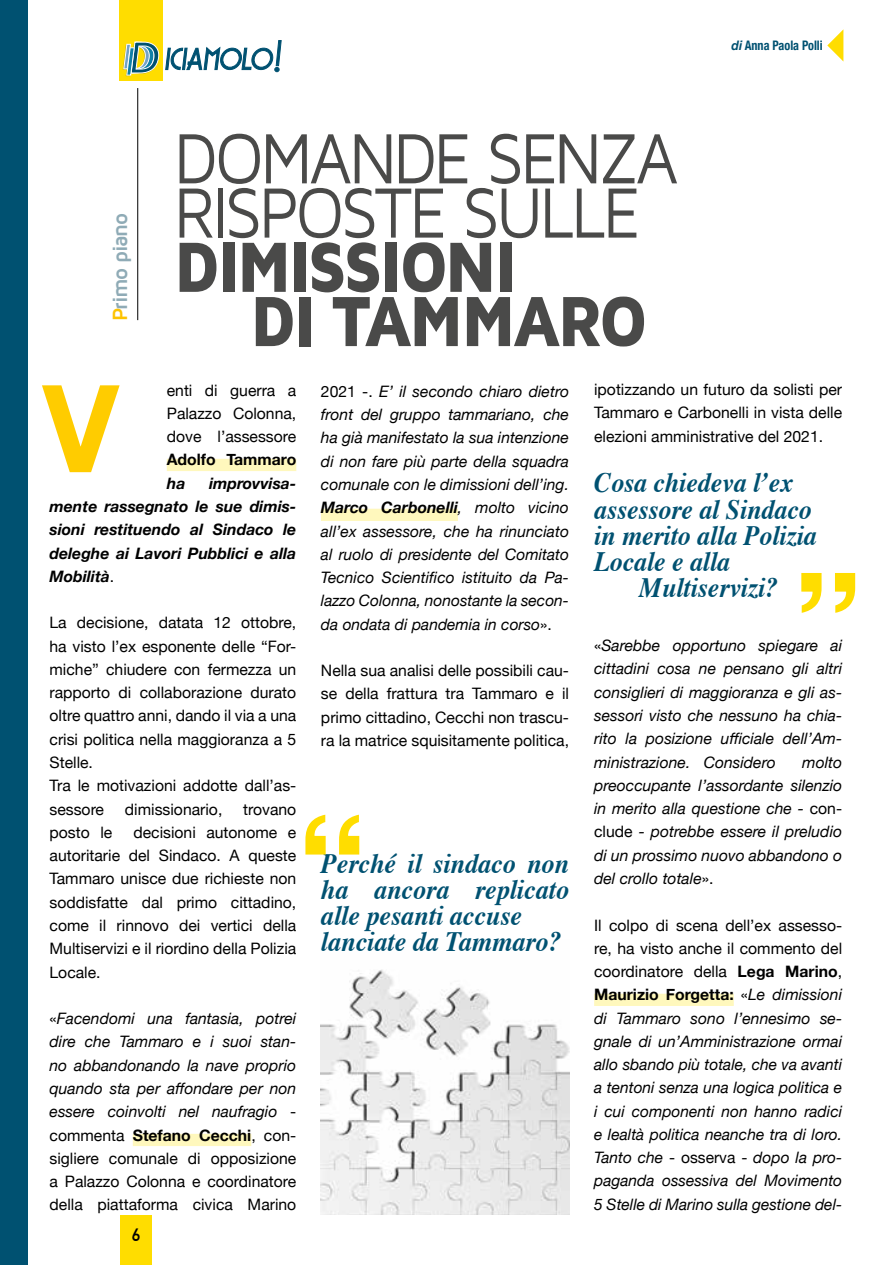
<style>
.page{position:relative;width:893px;height:1265px;background:#fff}
.page>*{position:absolute;margin:0;border:0;box-sizing:border-box;transform-origin:0 0}
.t1{font:700 145.25px "Helvetica";color:#fd0}
.t2{font:700 121.62px "Helvetica Neue";color:#fc0}
.t3{font:73.5px/54.2px "Maven Pro";letter-spacing:-.05em;color:#4a4a49;scale:.9 1}
.t4{font:900 73.5px/54.2px "Maven Pro";letter-spacing:-.05em;color:#4a4a49;scale:.9 1}
.t5{font:italic 700 28px/26.2px "Times";color:#005171;scale:.92 1}
.t6{font:italic 700 28px/26.2px "Times";color:#005171;scale:.93 1}
.t7{font:700 21.18px "Maven Pro";letter-spacing:-.07em;color:#8fabb6}
.t8{font:700 17.5px "DIN Alternate";color:#000}
.t9{font:italic 15.75px/23.3px "Helvetica Neue";color:#000;text-align:justify}
.t10{font:15.75px/23.3px "Helvetica Neue";color:#000;text-align:justify}
.t11{font:italic 700 15.75px/23.3px "Helvetica Neue";color:#000;text-align:justify}
.t12{font:700 15.75px "Helvetica Neue";color:#000}
.t13{font:700 condensed 13.12px "Helvetica Neue";color:#005171;scale:.93 1}
.s1{color:#fdc300}
.s2{font-style:italic;font-stretch:normal}
.s3{font-weight:400;font-style:normal}
.s4{font-style:normal}
.s5{font-weight:700;font-style:normal}
.s6{font-weight:700}
</style>
<div class="page">
<img style="left:321px;top:969px;width:248px;height:246px">
<div style="left:321px;top:509px;width:137px;height:12px;background:#fff8bd"></div>
<div style="left:594px;top:994px;width:140px;height:12px;background:#fff8bd"></div>
<div style="left:0;top:0;width:27px;height:1265px;background:#005171"></div>
<svg style="left:827px;top:30px;width:16px;height:31px"></svg>
<div style="left:119px;top:0;width:43px;height:81px;background:#fd0"></div>
<svg style="left:123px;top:40px;width:159px;height:36px"></svg>
<hr style="left:137px;top:88px;width:1px;height:232px;background:#000">
<div style="left:167px;top:459px;width:129px;height:12px;background:#fff8bd"></div>
<div style="left:133px;top:1134px;width:118px;height:12px;background:#fff8bd"></div>
<div style="left:120px;top:1215px;width:31px;height:50px;background:#fd0"></div>
<h3 class="t7" style="left:109px;top:321px;width:110px;rotate:-90deg"><span class="s1">P</span>rimo piano</h3>
<h3 class="t3" style="left:174px;top:132px;width:562px">DOMANDE SENZA<br>RISPOSTE SULLE</h3>
<h3 class="t4" style="left:250px;top:240px;width:444px;text-indent:-76px">DIMISSIONI<br>DI TAMMARO</h3>
<p class="t13" style="left:732px;top:34px;width:100px"><span class="s2">di</span> Anna Paola Polli</p>
<h2 class="t2" style="left:43px;top:333px;width:77px">V</h2>
<p class="t10" style="left:167px;top:379px;width:131px">enti di guerra a Palazzo Colonna, dove l’assessore</p>
<p class="t12" style="left:167px;top:447px;width:131px">Adolfo Tammaro</p>
<p class="t11" style="left:167px;top:472px;width:20px">ha</p>
<p class="t11" style="left:50px;top:472px;width:248px;text-indent:160px">improvvisa&shy;mente rassegnato le sue dimis&shy;sioni restituendo al Sindaco le deleghe ai Lavori Pubblici e alla Mobilità<span class="s3">.</span></p>
<p class="t10" style="left:50px;top:612px;width:248px;text-align:left">La decisione, datata 12 ottobre, ha visto l’ex esponente delle “For&shy;miche” chiudere con fermezza un rapporto di collaborazione durato oltre quattro anni, dando il via a una crisi politica nella maggioranza a 5<br>Stelle.<br>Tra le motivazioni addotte dall’as&shy;sessore</p>
<p class="t10" style="left:125px;top:798px;width:99px">dimissionario,</p>
<p class="t10" style="left:243px;top:798px;width:55px">trovano</p>
<p class="t10" style="left:50px;top:822px;width:248px;text-indent:84px">decisioni autonome e autoritarie del Sindaco. A queste Tammaro unisce due richieste non soddisfatte dal primo cittadino, come il rinnovo dei vertici della Multiservizi e il riordino della Polizia Locale.</p>
<p class="t9" style="left:50px;top:1008px;width:248px"><span class="s4">«</span>Facendomi una fantasia, potrei dire che Tammaro e i suoi stan&shy;no abbandonando la nave proprio quando sta per affondare per non essere coinvolti nel naufragio <span class="s4">- commenta</span> <span class="s5">Stefano Cecchi</span><span class="s4">, con&shy;sigliere comunale di opposizione a Palazzo Colonna e coordinatore della piattaforma civica Marino</span></p>
<p class="t8" style="left:132px;top:1222px;width:10px">6</p>
<p class="t10" style="left:50px;top:822px;width:64px">posto le</p>
<p class="t9" style="left:321px;top:381px;width:250px"><span class="s4">2021 -.</span> E’ il secondo chiaro dietro front del gruppo tammariano, che ha già manifestato la sua intenzione di non fare più parte della squadra comunale con le dimissioni dell’ing.<br><span class="s6">Marco Carbonelli</span>, molto vicino all’ex assessore, che ha rinunciato al ruolo di presidente del Comitato Tecnico Scientifico istituito da Pa&shy;lazzo Colonna, nonostante la secon&shy;da ondata di pandemia in corso<span class="s4">».</span></p>
<p class="t10" style="left:321px;top:660px;width:250px">Nella sua analisi delle possibili cau&shy;se della frattura tra Tammaro e il primo cittadino, Cecchi non trascu&shy;ra la matrice squisitamente politica,</p>
<h1 class="t1" style="left:296px;top:752px;width:74px">“</h1>
<h3 class="t6" style="left:321px;top:848px;width:268px">Perché il sindaco non ha ancora replicato alle pesanti accuse lanciate da Tammaro?</h3>
<p class="t10" style="left:594px;top:379px;width:250px">ipotizzando un futuro da solisti per Tammaro e Carbonelli in vista delle elezioni amministrative del 2021.</p>
<h3 class="t5" style="left:594px;top:467px;width:243px">Cosa chiedeva l’ex assessore al Sindaco in merito alla Polizia<br>Locale e alla</h3>
<h3 class="t5" style="left:639px;top:572px;width:152px">Multiservizi?</h3>
<h1 class="t1" style="left:865px;top:676px;width:74px;rotate:-180deg">“</h1>
<p class="t9" style="left:594px;top:635px;width:250px"><span class="s4">«</span>Sarebbe opportuno spiegare ai cittadini cosa ne pensano gli altri consiglieri di maggioranza e gli as&shy;sessori visto che nessuno ha chia&shy;rito la posizione ufficiale dell’Am&shy;ministrazione. Considero</p>
<p class="t9" style="left:594px;top:751px;width:250px;text-indent:208px">molto preoccupante l’assordante silenzio in merito alla questione che - <span class="s4">con&shy;clude</span> - potrebbe essere il preludio di un prossimo nuovo abbandono o del crollo totale<span class="s4">».</span></p>
<p class="t9" style="left:594px;top:914px;width:250px"><span class="s4">Il colpo di scena dell’ex assesso&shy;re, ha visto anche il commento del coordinatore della</span> <span class="s5">Lega Marino</span><span class="s4">, </span><span class="s5">Maurizio Forgetta:</span> <span class="s4">«</span>Le dimissioni di Tammaro sono l’ennesimo se&shy;gnale di un’Amministrazione ormai allo sbando più totale, che va avanti a tentoni senza una logica politica e i cui componenti non hanno radici e lealtà politica neanche tra di loro.<br>Tanto che <span class="s4">- osserva -</span> dopo la pro&shy;paganda ossessiva del Movimento 5 Stelle di Marino sulla gestione del-</p>
</div>
